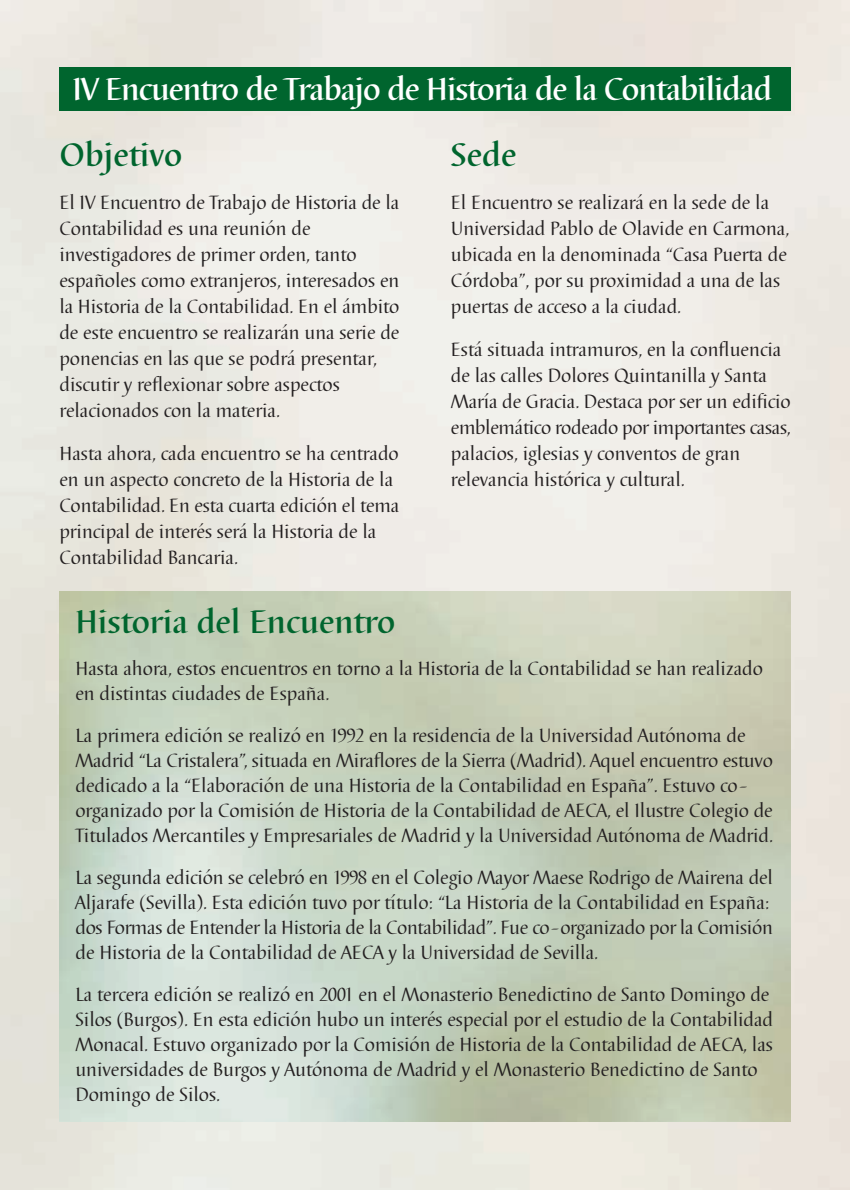
<style>
.page{position:relative;width:850px;height:1190px;background:#fff}
.page>*{position:absolute;margin:0;border:0;box-sizing:border-box;transform-origin:0 0}
.t1{font:700 34px "Barbedor";color:#00652e}
.t2{font:700 33px "Barbedor";letter-spacing:-.03em;color:#fff}
.t3{font:20px/26px "Barbedor";color:#231f20}
</style>
<div class="page">
<div style="left:59px;top:67px;width:732px;height:44px;background:#00652e"></div>
<h2 class="t2" style="left:72px;top:76px;width:701px">IV Encuentro de Trabajo de Historia de la Contabilidad</h2>
<h1 class="t1" style="left:59px;top:142px;width:124px">Objetivo</h1>
<p class="t3" style="left:59px;top:192px;width:342px">El IV Encuentro de Trabajo de Historia de la Contabilidad es una reunión de investigadores de primer orden, tanto españoles como extranjeros, interesados en la Historia de la Contabilidad. En el ámbito de este encuentro se realizarán una serie de ponencias en las que se podrá presentar, discutir y reflexionar sobre aspectos relacionados con la materia.</p>
<p class="t3" style="left:59px;top:443px;width:341px">Hasta ahora, cada encuentro se ha centrado en un aspecto concreto de la Historia de la Contabilidad. En esta cuarta edición el tema principal de interés será la Historia de la Contabilidad Bancaria.</p>
<h1 class="t1" style="left:451px;top:142px;width:67px">Sede</h1>
<p class="t3" style="left:451px;top:192px;width:340px">El Encuentro se realizará en la sede de la Universidad Pablo de Olavide en Carmona, ubicada en la denominada “Casa Puerta de Córdoba”, por su proximidad a una de las puertas de acceso a la ciudad.</p>
<p class="t3" style="left:451px;top:339px;width:342px">Está situada intramuros, en la confluencia de las calles Dolores Quintanilla y Santa María de Gracia. Destaca por ser un edificio emblemático rodeado por importantes casas, palacios, iglesias y conventos de gran relevancia histórica y cultural.</p>
<h1 class="t1" style="left:75px;top:608px;width:322px">Historia del Encuentro</h1>
<p class="t3" style="left:75px;top:657px;width:689px;line-height:25px">Hasta ahora, estos encuentros en torno a la Historia de la Contabilidad se han realizado en distintas ciudades de España.</p>
<p class="t3" style="left:75px;top:724px;width:699px;line-height:25px">La primera edición se realizó en 1992 en la residencia de la Universidad Autónoma de Madrid “La Cristalera”, situada en Miraflores de la Sierra (Madrid). Aquel encuentro estuvo dedicado a la “Elaboración de una Historia de la Contabilidad en España”. Estuvo co&shy;organizado por la Comisión de Historia de la Contabilidad de AECA, el Ilustre Colegio de Titulados Mercantiles y Empresariales de Madrid y la Universidad Autónoma de Madrid.</p>
<p class="t3" style="left:75px;top:866px;width:699px;line-height:25px">La segunda edición se celebró en 1998 en el Colegio Mayor Maese Rodrigo de Mairena del Aljarafe (Sevilla). Esta edición tuvo por título: “La Historia de la Contabilidad en España: dos Formas de Entender la Historia de la Contabilidad”. Fue co-organizado por la Comisión de Historia de la Contabilidad de AECA y la Universidad de Sevilla.</p>
<p class="t3" style="left:75px;top:983px;width:699px;line-height:25px">La tercera edición se realizó en 2001 en el Monasterio Benedictino de Santo Domingo de Silos (Burgos). En esta edición hubo un interés especial por el estudio de la Contabilidad Monacal. Estuvo organizado por la Comisión de Historia de la Contabilidad de AECA, las universidades de Burgos y Autónoma de Madrid y el Monasterio Benedictino de Santo Domingo de Silos.</p>
</div>
